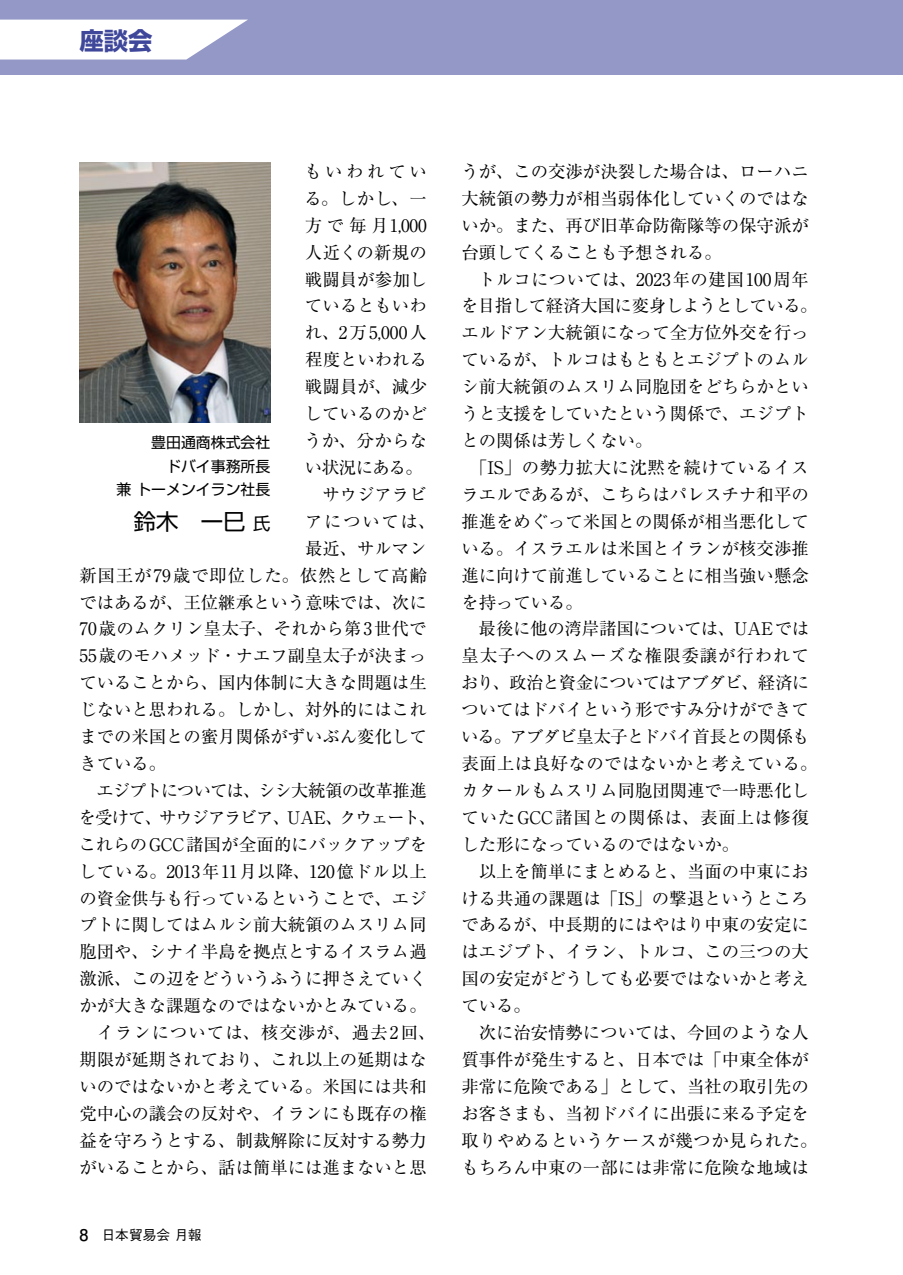
<style>
.page{position:relative;width:903px;height:1275px;background:#fff}
.page>*{position:absolute;margin:0;border:0;box-sizing:border-box;transform-origin:0 0}
.t1{font:700 24.32px "Shin Go Pro";color:#3f479b}
.t2{font:22.4px "Shin Go Pro";color:#000}
.t3{font:17.32px/26.9px "Ryumin Pro";color:#000;text-align:justify}
.t4{font:17.32px "Ryumin Pro";letter-spacing:-.045em;color:#000}
.t5{font:17.32px "Ryumin Pro";letter-spacing:.05em;color:#000}
.t6{font:17.32px "Ryumin Pro";letter-spacing:.03em;color:#000}
.t7{font:17.32px "Ryumin Pro";letter-spacing:.045em;color:#000}
.t8{font:17.32px "Ryumin Pro";letter-spacing:-.055em;color:#000}
.t9{font:17.32px "Ryumin Pro";letter-spacing:.025em;color:#000}
.t10{font:17.32px "Ryumin Pro";letter-spacing:-.02em;color:#000}
.t11{font:17.32px "Ryumin Pro";letter-spacing:.035em;color:#000}
.t12{font:17.32px "Ryumin Pro";letter-spacing:.06em;color:#000}
.t13{font:17.32px "Ryumin Pro";letter-spacing:.055em;color:#000}
.t14{font:17.32px "Ryumin Pro";letter-spacing:.17em;color:#000}
.t15{font:17.32px "Ryumin Pro";letter-spacing:.02em;color:#000}
.t16{font:14.88px/24.8px "Shin Go Pro";color:#000;text-align:right}
.t17{font:500 13.65px "Gothic BBB Pro";color:#000}
.s1{font-size:17.32px}
.s2{font-family:"Futo Go B101 Pro";font-weight:700;font-size:16.1px}
</style>
<div class="page">
<div style="left:0;top:0;width:903px;height:74px;background:#9398c7"></div>
<svg style="left:0;top:20px;width:247px;height:40px;background:#f0f1f7"></svg>
<img style="left:79px;top:163px;width:191px;height:259px">
<h1 class="t1" style="left:79px;top:21px;width:74px">座談会</h1>
<p class="t3" style="left:304px;top:157px;width:124px">もいわれてい</p>
<p class="t3" style="left:305px;top:184px;width:124px">る。しかし、一</p>
<p class="t14" style="left:305px;top:212px;width:123px">方で毎月1,000</p>
<p class="t15" style="left:305px;top:239px;width:124px">人近くの新規の</p>
<p class="t3" style="left:305px;top:264px;width:124px">戦闘員が参加し</p>
<p class="t3" style="left:305px;top:291px;width:124px">ているともいわ</p>
<p class="t3" style="left:305px;top:318px;width:123px">れ、2万5,000人</p>
<p class="t3" style="left:305px;top:345px;width:124px">程度といわれる</p>
<p class="t3" style="left:305px;top:372px;width:123px">戦闘員が、減少</p>
<p class="t3" style="left:304px;top:399px;width:124px">しているのかど</p>
<p class="t3" style="left:304px;top:426px;width:124px">うか、分からな</p>
<p class="t3" style="left:305px;top:453px;width:119px">い状況にある。</p>
<p class="t3" style="left:322px;top:480px;width:106px">サウジアラビ</p>
<p class="t3" style="left:305px;top:507px;width:132px">アについては、</p>
<p class="t3" style="left:305px;top:534px;width:123px">最近、サルマン</p>
<p class="t5" style="left:79px;top:561px;width:349px">新国王が79歳で即位した。依然として高齢</p>
<p class="t3" style="left:79px;top:587px;width:349px">ではあるが、王位継承という意味では、次に</p>
<p class="t3" style="left:79px;top:614px;width:349px">70歳のムクリン皇太子、それから第3世代で</p>
<p class="t3" style="left:79px;top:641px;width:349px">55歳のモハメッド・ナエフ副皇太子が決まっ</p>
<p class="t3" style="left:79px;top:668px;width:349px">ていることから、国内体制に大きな問題は生</p>
<p class="t3" style="left:79px;top:695px;width:349px">じないと思われる。しかし、対外的にはこれ</p>
<p class="t3" style="left:79px;top:722px;width:349px">までの米国との蜜月関係がずいぶん変化して</p>
<p class="t3" style="left:79px;top:749px;width:88px">きている。</p>
<p class="t4" style="left:96px;top:777px;width:332px">エジプトについては、シシ大統領の改革推進</p>
<p class="t8" style="left:79px;top:804px;width:359px">を受けて、サウジアラビア、UAE、クウェート、</p>
<p class="t3" style="left:79px;top:830px;width:350px">これらのGCC諸国が全面的にバックアップを</p>
<p class="t7" style="left:79px;top:857px;width:350px">している。2013年11月以降、120億ドル以上</p>
<p class="t3" style="left:79px;top:883px;width:349px">の資金供与も行っているということで、エジ</p>
<p class="t3" style="left:79px;top:910px;width:349px">プトに関してはムルシ前大統領のムスリム同</p>
<p class="t3" style="left:79px;top:937px;width:349px">胞団や、シナイ半島を拠点とするイスラム過</p>
<p class="t3" style="left:79px;top:964px;width:349px">激派、この辺をどういうふうに押さえていく</p>
<p class="t3" style="left:79px;top:991px;width:349px">かが大きな課題なのではないかとみている。</p>
<p class="t12" style="left:97px;top:1019px;width:340px">イランについては、核交渉が、過去2回、</p>
<p class="t3" style="left:79px;top:1045px;width:349px">期限が延期されており、これ以上の延期はな</p>
<p class="t3" style="left:79px;top:1072px;width:349px">いのではないかと考えている。米国には共和</p>
<p class="t3" style="left:79px;top:1099px;width:349px">党中心の議会の反対や、イランにも既存の権</p>
<p class="t3" style="left:79px;top:1126px;width:349px">益を守ろうとする、制裁解除に反対する勢力</p>
<p class="t3" style="left:79px;top:1152px;width:349px">がいることから、話は簡単には進まないと思</p>
<p class="t16" style="left:151px;top:428px;width:121px">豊田通商株式会社ドバイ事務所長</p>
<p class="t16" style="left:117px;top:475px;width:155px">兼トーメンイラン社長</p>
<p class="t2" style="left:134px;top:503px;width:138px">鈴木　一巳<span class="s1">氏</span></p>
<p class="t17" style="left:79px;top:1224px;width:123px"><span class="s2">8</span>　日本貿易会 月報</p>
<p class="t3" style="left:461px;top:157px;width:349px">うが、この交渉が決裂した場合は、ローハニ大統領の勢力が相当弱体化していくのではないか。また、再び旧革命防衛隊等の保守派が台頭してくることも予想される。</p>
<p class="t9" style="left:478px;top:265px;width:332px">トルコについては、2023年の建国100周年</p>
<p class="t10" style="left:461px;top:292px;width:358px">を目指して経済大国に変身しようとしている。</p>
<p class="t3" style="left:461px;top:318px;width:349px">エルドアン大統領になって全方位外交を行っ</p>
<p class="t3" style="left:461px;top:345px;width:349px">ているが、トルコはもともとエジプトのムル</p>
<p class="t3" style="left:461px;top:372px;width:349px">シ前大統領のムスリム同胞団をどちらかとい</p>
<p class="t3" style="left:461px;top:399px;width:349px">うと支援をしていたという関係で、エジプト</p>
<p class="t3" style="left:461px;top:426px;width:192px">との関係は芳しくない。</p>
<p class="t11" style="left:470px;top:454px;width:340px">「IS」の勢力拡大に沈黙を続けているイス</p>
<p class="t3" style="left:461px;top:480px;width:349px">ラエルであるが、こちらはパレスチナ和平の</p>
<p class="t3" style="left:461px;top:507px;width:349px">推進をめぐって米国との関係が相当悪化して</p>
<p class="t3" style="left:461px;top:534px;width:349px">いる。イスラエルは米国とイランが核交渉推</p>
<p class="t3" style="left:461px;top:560px;width:349px">進に向けて前進していることに相当強い懸念</p>
<p class="t3" style="left:461px;top:587px;width:123px">を持っている。</p>
<p class="t3" style="left:479px;top:614px;width:332px">最後に他の湾岸諸国については、UAEでは</p>
<p class="t13" style="left:461px;top:642px;width:349px">皇太子へのスムーズな権限委譲が行われて</p>
<p class="t4" style="left:461px;top:669px;width:350px">おり、政治と資金についてはアブダビ、経済に</p>
<p class="t3" style="left:461px;top:695px;width:349px">ついてはドバイという形ですみ分けができて</p>
<p class="t4" style="left:461px;top:723px;width:350px">いる。アブダビ皇太子とドバイ首長との関係も</p>
<p class="t6" style="left:461px;top:750px;width:357px">表面上は良好なのではないかと考えている。</p>
<p class="t3" style="left:461px;top:776px;width:349px">カタールもムスリム同胞団関連で一時悪化し</p>
<p class="t5" style="left:461px;top:804px;width:349px">ていたGCC諸国との関係は、表面上は修復</p>
<p class="t3" style="left:461px;top:830px;width:279px">した形になっているのではないか。</p>
<p class="t3" style="left:479px;top:856px;width:331px">以上を簡単にまとめると、当面の中東にお</p>
<p class="t3" style="left:461px;top:883px;width:349px">ける共通の課題は「IS」の撃退というところ</p>
<p class="t3" style="left:461px;top:910px;width:349px">であるが、中長期的にはやはり中東の安定に</p>
<p class="t3" style="left:461px;top:937px;width:349px">はエジプト、イラン、トルコ、この三つの大</p>
<p class="t3" style="left:461px;top:964px;width:349px">国の安定がどうしても必要ではないかと考え</p>
<p class="t3" style="left:461px;top:991px;width:71px">ている。</p>
<p class="t3" style="left:479px;top:1018px;width:331px">次に治安情勢については、今回のような人</p>
<p class="t3" style="left:461px;top:1045px;width:349px">質事件が発生すると、日本では「中東全体が</p>
<p class="t3" style="left:461px;top:1072px;width:349px">非常に危険である」として、当社の取引先の</p>
<p class="t3" style="left:461px;top:1099px;width:349px">お客さまも、当初ドバイに出張に来る予定を</p>
<p class="t6" style="left:461px;top:1127px;width:357px">取りやめるというケースが幾つか見られた。</p>
<p class="t3" style="left:461px;top:1152px;width:349px">もちろん中東の一部には非常に危険な地域は</p>
</div>
